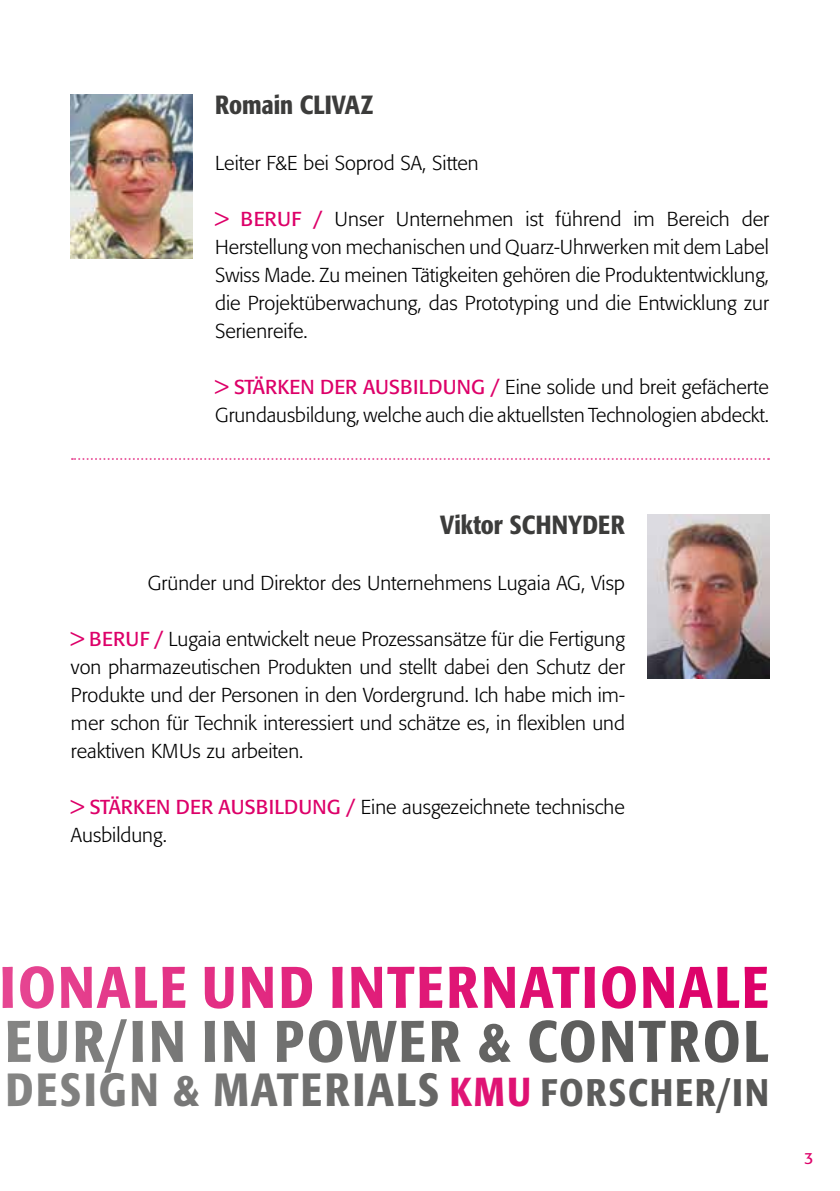
<style>
.page{position:relative;width:840px;height:1191px;background:#fff}
.page>*{position:absolute;margin:0;border:0;box-sizing:border-box;transform-origin:0 0}
.t1{font:500 condensed 58px "Formata";letter-spacing:.035em;color:#dd0069}
.t2{font:500 condensed 58px "Formata";letter-spacing:.05em;color:#575756}
.t3{font:500 condensed 46px "Formata";letter-spacing:.05em;color:#575756}
.t4{font:500 condensed 26px "Formata";color:#3c3c3b}
.t5{font:300 20px/28px "Formata";color:#000;text-align:justify}
.t6{font:16px "Formata";color:#dd0069}
.s1{font-weight:400;color:#dd0069}
.s2{font-size:40px;color:#dd0069}
.s3{font-size:38px}
</style>
<div class="page">
<img style="left:71px;top:95px;width:121px;height:164px">
<img style="left:647px;top:515px;width:121px;height:164px">
<svg style="left:72px;top:458px;width:696px;height:2px"></svg>
<h3 class="t4" style="left:215px;top:89px;width:159px">Romain CLIVAZ</h3>
<p class="t5" style="left:215px;top:149px;width:265px">Leiter F&amp;E bei Soprod SA, Sitten</p>
<p class="t5" style="left:215px;top:205px;width:555px"><span class="s1">&gt; BERUF /</span> Unser Unternehmen ist führend im Bereich der Herstellung von mechanischen und Quarz-Uhrwerken mit dem Label Swiss Made. Zu meinen Tätigkeiten gehören die Produktentwicklung, die Projektüberwachung, das Prototyping und die Entwicklung zur Serienreife.</p>
<p class="t5" style="left:215px;top:373px;width:555px"><span class="s1">&gt; STÄRKEN DER AUSBILDUNG /</span> Eine solide und breit gefächerte<br>Grundausbildung, welche auch die aktuellsten Technologien abdeckt.</p>
<h3 class="t4" style="left:440px;top:509px;width:186px">Viktor SCHNYDER</h3>
<p class="t5" style="left:148px;top:569px;width:478px">Gründer und Direktor des Unternehmens Lugaia AG, Visp</p>
<p class="t5" style="left:71px;top:625px;width:555px"><span class="s1">&gt; BERUF /</span> Lugaia entwickelt neue Prozessansätze für die Fertigung von pharmazeutischen Produkten und stellt dabei den Schutz der Produkte und der Personen in den Vordergrund. Ich habe mich im&shy;mer schon für Technik interessiert und schätze es, in flexiblen und reaktiven KMUs zu arbeiten.</p>
<p class="t5" style="left:71px;top:793px;width:555px"><span class="s1">&gt; STÄRKEN DER AUSBILDUNG /</span> Eine ausgezeichnete technische<br>Ausbildung.</p>
<h1 class="t1" style="left:0;top:952px;width:769px">IONALE UND INTERNATIONALE</h1>
<h1 class="t2" style="left:5px;top:1006px;width:764px">EUR/IN IN POWER &amp; CONTROL</h1>
<h2 class="t3" style="left:6px;top:1061px;width:764px">DESIGN &amp; MATERIALS <span class="s2">KMU</span> <span class="s3">FORSCHER/IN</span></h2>
<p class="t6" style="left:803px;top:1148px;width:11px">3</p>
</div>
